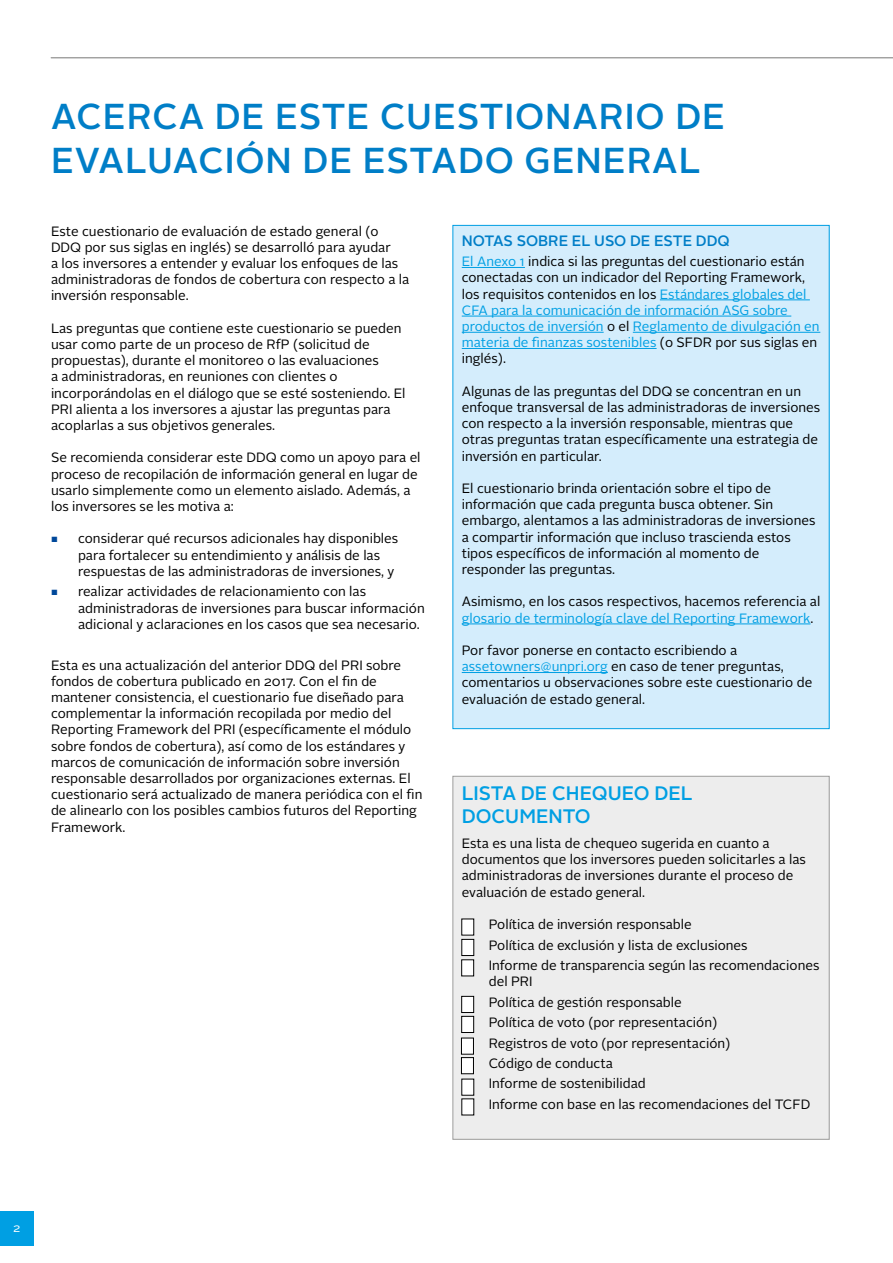
<style>
.page{position:relative;width:893px;height:1263px;background:#fff}
.page>*{position:absolute;margin:0;border:0;box-sizing:border-box;transform-origin:0 0}
.t1{font:500 36px/43.2px "Alright Sans";letter-spacing:.025em;color:#007ec7}
.t2{font:500 19.5px/23.4px "Alright Sans";color:#009fe3}
.t3{font:500 15px "Alright Sans";color:#007ec7}
.t4{font:13.5px/16.2px "Alright Sans";color:#000}
.t5{font:12px "Alright Sans";color:#fff}
.s1{font-size:7.5px;color:#00489a}
.s2{color:#009fe3}
</style>
<div class="page">
<div style="left:0;top:1212px;width:34px;height:34px;background:#009fe3"></div>
<hr style="left:51px;top:57px;width:842px;height:1px;background:#9d9d9c">
<div style="left:453px;top:225px;width:376px;height:504px;background:#d4edfc"></div>
<hr style="left:462px;top:267px;width:63px;height:1px;background:#009fe3">
<hr style="left:660px;top:299px;width:150px;height:1px;background:#009fe3">
<hr style="left:462px;top:316px;width:329px;height:1px;background:#009fe3">
<hr style="left:462px;top:332px;width:142px;height:1px;background:#009fe3">
<hr style="left:633px;top:332px;width:187px;height:1px;background:#009fe3">
<hr style="left:462px;top:348px;width:195px;height:1px;background:#009fe3">
<hr style="left:462px;top:623px;width:348px;height:1px;background:#009fe3">
<hr style="left:462px;top:672px;width:146px;height:1px;background:#009fe3">
<div style="left:453px;top:776px;width:376px;height:363px;background:#ededed"></div>
<div style="left:452px;top:776px;width:378px;height:364px;border:1px solid #9d9d9c"></div>
<div style="left:462px;top:919px;width:12px;height:16px;background:#fff"></div>
<div style="left:462px;top:939px;width:12px;height:16px;background:#fff"></div>
<div style="left:461px;top:939px;width:13px;height:17px;border:1px solid #000"></div>
<div style="left:462px;top:960px;width:12px;height:16px;background:#fff"></div>
<div style="left:461px;top:959px;width:13px;height:17px;border:1px solid #000"></div>
<div style="left:462px;top:996px;width:12px;height:16px;background:#fff"></div>
<div style="left:461px;top:996px;width:13px;height:17px;border:1px solid #000"></div>
<div style="left:462px;top:1016px;width:12px;height:16px;background:#fff"></div>
<div style="left:461px;top:1016px;width:13px;height:17px;border:1px solid #000"></div>
<div style="left:461px;top:1038px;width:12px;height:16px;background:#fff"></div>
<div style="left:461px;top:1038px;width:13px;height:16px;border:1px solid #000"></div>
<div style="left:461px;top:1057px;width:12px;height:17px;background:#fff"></div>
<div style="left:461px;top:1057px;width:13px;height:17px;border:1px solid #000"></div>
<div style="left:462px;top:1079px;width:12px;height:16px;background:#fff"></div>
<div style="left:462px;top:1099px;width:12px;height:16px;background:#fff"></div>
<h1 class="t1" style="left:51px;top:96px;width:676px">ACERCA DE ESTE CUESTIONARIO DE<br>EVALUACIÓN DE ESTADO GENERAL</h1>
<p class="t4" style="left:51px;top:223px;width:360px">Este cuestionario de evaluación de estado general (o DDQ por sus siglas en inglés) se desarrolló para ayudar<br>a los inversores a entender y evaluar los enfoques de las administradoras de fondos de cobertura con respecto a la inversión responsable.</p>
<p class="t4" style="left:51px;top:320px;width:356px">Las preguntas que contiene este cuestionario se pueden usar como parte de un proceso de RfP (solicitud de propuestas), durante el monitoreo o las evaluaciones<br>a administradoras, en reuniones con clientes o incorporándolas en el diálogo que se esté sosteniendo. El PRI alienta a los inversores a ajustar las preguntas para acoplarlas a sus objetivos generales.</p>
<p class="t4" style="left:51px;top:450px;width:371px">Se recomienda considerar este DDQ como un apoyo para el proceso de recopilación de información general en lugar de usarlo simplemente como un elemento aislado. Además, a los inversores se les motiva a:</p>
<p class="t4" style="left:78px;top:531px;width:322px;text-indent:-27px"><span class="s1">■</span> considerar qué recursos adicionales hay disponibles para fortalecer su entendimiento y análisis de las respuestas de las administradoras de inversiones, y</p>
<p class="t4" style="left:78px;top:584px;width:348px;text-indent:-27px"><span class="s1">■</span> realizar actividades de relacionamiento con las administradoras de inversiones para buscar información adicional y aclaraciones en los casos que sea necesario.</p>
<p class="t4" style="left:51px;top:657px;width:373px">Esta es una actualización del anterior DDQ del PRI sobre fondos de cobertura publicado en 2017. Con el fin de mantener consistencia, el cuestionario fue diseñado para complementar la información recopilada por medio del Reporting Framework del PRI (específicamente el módulo sobre fondos de cobertura), así como de los estándares y marcos de comunicación de información sobre inversión responsable desarrollados por organizaciones externas. El cuestionario será actualizado de manera periódica con el fin de alinearlo con los posibles cambios futuros del Reporting Framework.</p>
<p class="t3" style="left:462px;top:230px;width:270px">NOTAS SOBRE EL USO DE ESTE DDQ</p>
<p class="t4" style="left:462px;top:254px;width:359px"><span class="s2">El Anexo 1</span> indica si las preguntas del cuestionario están conectadas con un indicador del Reporting Framework, los requisitos contenidos en los <span class="s2">Estándares globales del CFA para la comunicación de información ASG sobre productos de inversión</span> o el <span class="s2">Reglamento de divulgación en materia de finanzas sostenibles</span> (o SFDR por sus siglas en inglés).</p>
<p class="t4" style="left:462px;top:383px;width:360px">Algunas de las preguntas del DDQ se concentran en un enfoque transversal de las administradoras de inversiones con respecto a la inversión responsable, mientras que otras preguntas tratan específicamente una estrategia de inversión en particular.</p>
<p class="t4" style="left:462px;top:480px;width:355px">El cuestionario brinda orientación sobre el tipo de información que cada pregunta busca obtener. Sin embargo, alentamos a las administradoras de inversiones a compartir información que incluso trascienda estos tipos específicos de información al momento de responder las preguntas.</p>
<p class="t4" style="left:462px;top:594px;width:360px">Asimismo, en los casos respectivos, hacemos referencia al <span class="s2">glosario de terminología clave del Reporting Framework</span>.</p>
<p class="t4" style="left:462px;top:642px;width:352px">Por favor ponerse en contacto escribiendo a <span class="s2">assetowners@unpri.org</span> en caso de tener preguntas, comentarios u observaciones sobre este cuestionario de evaluación de estado general.</p>
<h2 class="t2" style="left:462px;top:782px;width:232px">LISTA DE CHEQUEO DEL<br>DOCUMENTO</h2>
<p class="t4" style="left:462px;top:835px;width:346px">Esta es una lista de chequeo sugerida en cuanto a documentos que los inversores pueden solicitarles a las administradoras de inversiones durante el proceso de evaluación de estado general.</p>
<p class="t4" style="left:462px;top:916px;width:232px"><span class="s1">■</span> Política de inversión responsable</p>
<p class="t4" style="left:462px;top:937px;width:287px"><span class="s1">■</span> Política de exclusión y lista de exclusiones</p>
<p class="t4" style="left:489px;top:957px;width:332px;text-indent:-27px"><span class="s1">■</span> Informe de transparencia según las recomendaciones del PRI</p>
<p class="t4" style="left:462px;top:994px;width:222px"><span class="s1">■</span> Política de gestión responsable</p>
<p class="t4" style="left:462px;top:1014px;width:257px"><span class="s1">■</span> Política de voto (por representación)</p>
<p class="t4" style="left:462px;top:1035px;width:270px"><span class="s1">■</span> Registros de voto (por representación)</p>
<p class="t4" style="left:462px;top:1055px;width:153px"><span class="s1">■</span> Código de conducta</p>
<p class="t4" style="left:462px;top:1076px;width:186px"><span class="s1">■</span> Informe de sostenibilidad</p>
<p class="t4" style="left:462px;top:1096px;width:350px"><span class="s1">■</span> Informe con base en las recomendaciones del TCFD</p>
<p class="t5" style="left:13px;top:1220px;width:9px">2</p>
</div>
